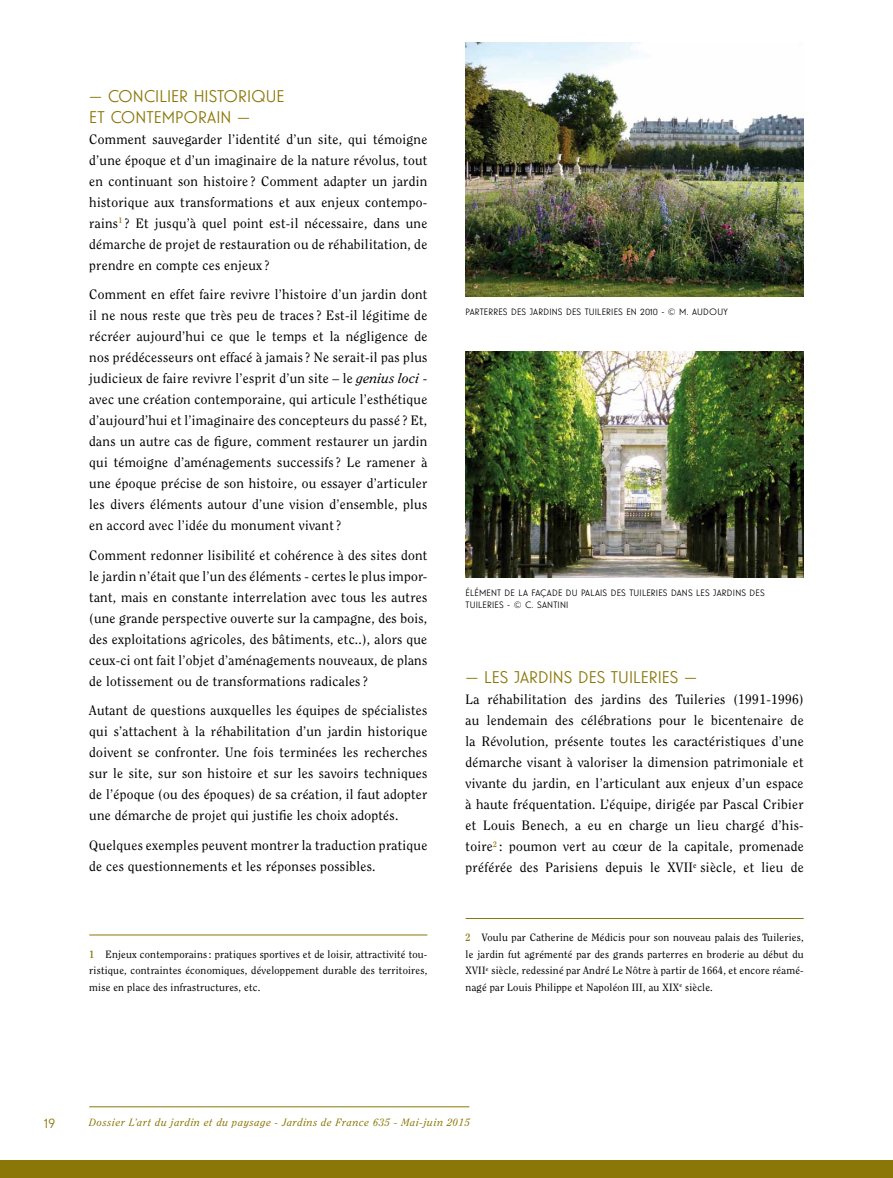
<style>
.page{position:relative;width:893px;height:1178px;background:#fff}
.page>*{position:absolute;margin:0;border:0;box-sizing:border-box;transform-origin:0 0}
.t1{font:16.5px/21px "Guildford Pro";color:#8a7707}
.t2{font:13.5px/21px "Clearface Std";letter-spacing:.02em;color:#000;text-align:justify}
.t3{font:13.5px "Guildford Pro";color:#8a7707}
.t4{font:10.5px/16.5px "Clearface Std";letter-spacing:.02em;color:#000;text-align:justify}
.t5{font:italic 10.5px "Clearface Std";letter-spacing:.06em;color:#8a7707}
.t6{font:9px/12px "Guildford Pro";letter-spacing:.02em;color:#000}
.s1{font-style:italic}
.s2{font-weight:700;color:#8a7707}
</style>
<div class="page">
<div style="left:0;top:1160px;width:893px;height:18px;background:#8a7707"></div>
<hr style="left:89px;top:1106px;width:380px;height:1px;background:#8a7707">
<hr style="left:89px;top:934px;width:338px;height:1px;background:#8a7707">
<hr style="left:466px;top:918px;width:338px;height:1px;background:#8a7707">
<img style="left:466px;top:43px;width:338px;height:253px">
<img style="left:466px;top:352px;width:338px;height:225px">
<p class="t1" style="left:89px;top:85px;width:197px">— CONCILIER HISTORIQUE<br>ET CONTEMPORAIN —</p>
<p class="t2" style="left:89px;top:128px;width:340px">Comment sauvegarder l’identité d’un site, qui témoigne d’une époque et d’un imaginaire de la nature révolus, tout en continuant son histoire ? Comment adapter un jardin historique aux transformations et aux enjeux contempo&shy;rains<sup>1</sup> ? Et jusqu’à quel point est-il nécessaire, dans une démarche de projet de restauration ou de réhabilitation, de prendre en compte ces enjeux ?</p>
<p class="t2" style="left:89px;top:284px;width:340px">Comment en effet faire revivre l’histoire d’un jardin dont il ne nous reste que très peu de traces? Est-il légitime de récréer aujourd’hui ce que le temps et la négligence de nos prédécesseurs ont effacé à jamais? Ne serait-il pas plus judicieux de faire revivre l’esprit d’un site – le <span class="s1">genius loci</span> - avec une création contemporaine, qui articule l’esthétique d’aujourd’hui et l’imaginaire des concepteurs du passé ? Et, dans un autre cas de figure, comment restaurer un jardin qui témoigne d’aménagements successifs? Le ramener à une époque précise de son histoire, ou essayer d’articuler les divers éléments autour d’une vision d’ensemble, plus en accord avec l’idée du monument vivant?</p>
<p class="t2" style="left:89px;top:545px;width:340px">Comment redonner lisibilité et cohérence à des sites dont le jardin n’était que l’un des éléments - certes le plus impor&shy;tant, mais en constante interrelation avec tous les autres (une grande perspective ouverte sur la campagne, des bois, des exploitations agricoles, des bâtiments, etc..), alors que ceux-ci ont fait l’objet d’aménagements nouveaux, de plans de lotissement ou de transformations radicales?</p>
<p class="t2" style="left:89px;top:700px;width:340px">Autant de questions auxquelles les équipes de spécialistes qui s’attachent à la réhabilitation d’un jardin historique doivent se confronter. Une fois terminées les recherches sur le site, sur son histoire et sur les savoirs techniques de l’époque (ou des époques) de sa création, il faut adopter une démarche de projet qui justifie les choix adoptés.</p>
<p class="t2" style="left:89px;top:835px;width:340px">Quelques exemples peuvent montrer la traduction pratique de ces questionnements et les réponses possibles.</p>
<p class="t4" style="left:89px;top:946px;width:340px"><span class="s2">1</span> Enjeux contemporains: pratiques sportives et de loisir, attractivité tou&shy;ristique, contraintes économiques, développement durable des territoires, mise en place des infrastructures, etc.</p>
<p class="t6" style="left:466px;top:306px;width:264px">PARTERRES DES JARDINS DES TUILERIES EN 2010 - © M . AUDOUY</p>
<p class="t6" style="left:466px;top:587px;width:301px">ÉLÉMENT DE LA FAÇADE DU PALAIS DES TUILERIES DANS LES JARDINS DES<br>TUILERIES - © C. SANTINI</p>
<p class="t1" style="left:466px;top:667px;width:233px">— LES JARDINS DES TUILERIES —</p>
<p class="t2" style="left:466px;top:689px;width:340px">La réhabilitation des jardins des Tuileries (1991-1996) au lendemain des célébrations pour le bicentenaire de la Révolution, présente toutes les caractéristiques d’une démarche visant à valoriser la dimension patrimoniale et vivante du jardin, en l’articulant aux enjeux d’un espace à haute fréquentation. L’équipe, dirigée par Pascal Cribier et Louis Benech, a eu en charge un lieu chargé d’his&shy;toire<sup>2</sup> : poumon vert au cœur de la capitale, promenade préférée des Parisiens depuis le XVII<sup>e</sup> siècle, et lieu de</p>
<p class="t4" style="left:466px;top:929px;width:340px"><span class="s2">2</span> Voulu par Catherine de Médicis pour son nouveau palais des Tuileries, le jardin fut agrémenté par des grands parterres en broderie au début du XVII<sup>e</sup> siècle, redessiné par André Le Nôtre à partir de 1664, et encore réamé&shy;nagé par Louis Philippe et Napoléon III, au XIX<sup>e</sup> siècle.</p>
<p class="t3" style="left:45px;top:1114px;width:12px">19</p>
<p class="t5" style="left:89px;top:1116px;width:382px">Dossier L’art du jardin et du paysage - Jardins de France 635 - Mai-juin 2015</p>
</div>
